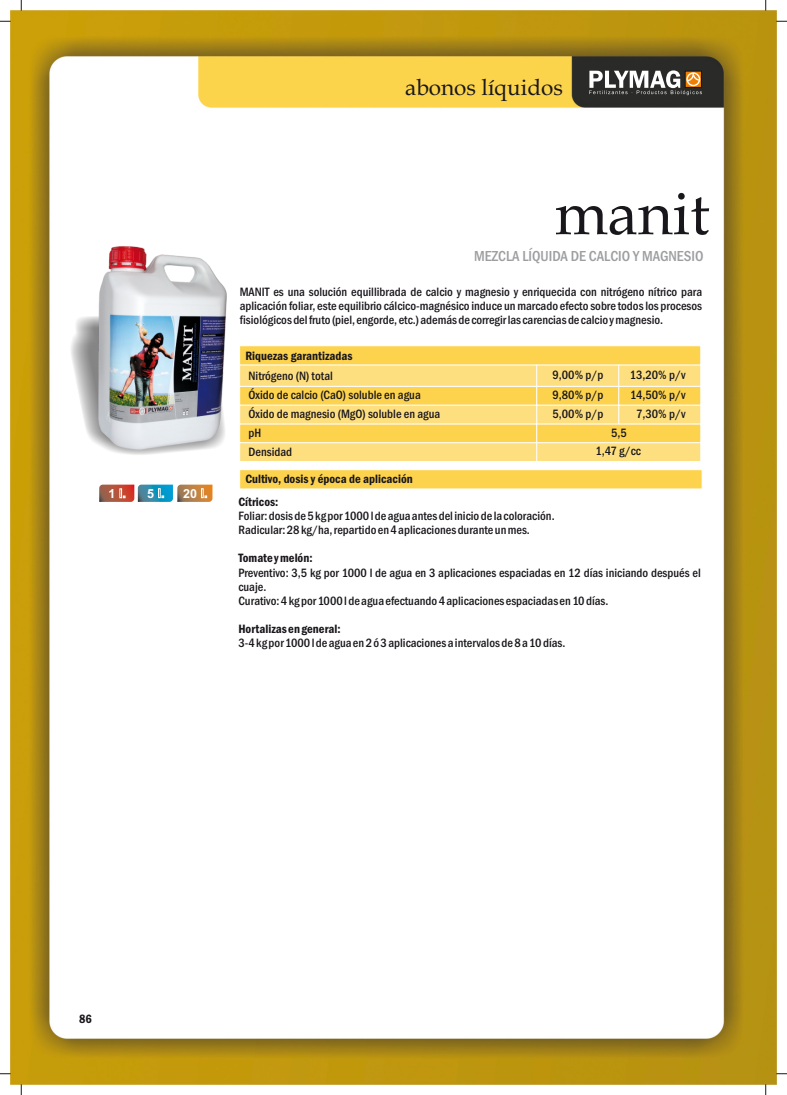
<style>
.page{position:relative;width:787px;height:1095px;background:#fff}
.page>*{position:absolute;margin:0;border:0;box-sizing:border-box;transform-origin:0 0}
.t1{font:60px "Book Antiqua";color:#1a171c}
.t2{font:22.5px "Book Antiqua";color:#1a171c}
.t3{font:500 condensed 15px "Franklin Gothic";color:#9d9ea0}
.t4{font:500 condensed 12.5px/14.1px "Franklin Gothic";color:#1a171c}
.t5{font:600 condensed 12.5px "Franklin Gothic";color:#1a171c}
.t6{font:700 12.5px "Arial";color:#fff}
</style>
<div class="page">
<img style="left:11px;top:11px;width:765px;height:1073px">
<svg style="left:589px;top:70px;width:113px;height:25px"></svg>
<svg style="left:239px;top:469px;width:463px;height:21px;background:#fdd863"></svg>
<svg style="left:62px;top:316px;width:639px;height:146px"></svg>
<img style="left:99px;top:247px;width:127px;height:203px">
<svg style="left:99px;top:485px;width:113px;height:17px;background:#8e7f72"></svg>
<h2 class="t2" style="left:405px;top:79px;width:159px">abonos líquidos</h2>
<p class="t6" style="left:108px;top:489px;width:19px">1 l.</p>
<p class="t6" style="left:147px;top:489px;width:19px">5 l.</p>
<p class="t6" style="left:183px;top:489px;width:26px">20 l.</p>
<h1 class="t1" style="left:554px;top:190px;width:156px">manit</h1>
<p class="t3" style="left:474px;top:250px;width:231px">MEZCLA LÍQUIDA DE CALCIO Y MAGNESIO</p>
<p class="t4" style="left:240px;top:286px;width:464px;text-align:justify">MANIT es una solución equillibrada de calcio y magnesio y enriquecida con nitrógeno nítrico para aplicación foliar, este equilibrio cálcico-magnésico induce un marcado efecto sobre todos los procesos fisiológicos del fruto (piel, engorde, etc.) además de corregir las carencias de calcio y magnesio.</p>
<p class="t5" style="left:245px;top:351px;width:109px">Riquezas garantizadas</p>
<p class="t4" style="left:248px;top:368px;width:193px;line-height:18.9px">Nitrógeno (N) total<br>Óxido de calcio (CaO) soluble en agua<br>Óxido de magnesio (MgO) soluble en agua pH<br>Densidad</p>
<p class="t4" style="left:630px;top:366px;width:57px;line-height:20.1px">13,20% p/v<br>14,50% p/v</p>
<p class="t4" style="left:552px;top:366px;width:52px;line-height:20.1px">9,00% p/p<br>9,80% p/p</p>
<p class="t4" style="left:552px;top:407px;width:52px">5,00% p/p</p>
<p class="t4" style="left:595px;top:424px;width:47px;line-height:18.6px;text-align:center">5,5<br>1,47 g/cc</p>
<p class="t4" style="left:636px;top:407px;width:51px">7,30% p/v</p>
<p class="t5" style="left:245px;top:474px;width:169px">Cultivo, dosis y época de aplicación</p>
<p class="t5" style="left:238px;top:497px;width:42px">Cítricos:</p>
<p class="t4" style="left:238px;top:510px;width:318px">Foliar: dosis de 5 kg por 1000 l de agua antes del inicio de la coloración.<br>Radicular: 28 kg/ha, repartido en 4 aplicaciones durante un mes.</p>
<p class="t5" style="left:238px;top:554px;width:76px">Tomate y melón:</p>
<p class="t4" style="left:238px;top:566px;width:464px">Preventivo: 3,5 kg por 1000 l de agua en 3 aplicaciones espaciadas en 12 días iniciando después el cuaje.<br>Curativo: 4 kg por 1000 l de agua efectuando 4 aplicaciones espaciadas en 10 días.</p>
<p class="t5" style="left:238px;top:624px;width:104px">Hortalizas en general:</p>
<p class="t4" style="left:238px;top:637px;width:328px">3-4 kg por 1000 l de agua en 2 ó 3 aplicaciones a intervalos de 8 a 10 días.</p>
<p class="t5" style="left:79px;top:1014px;width:14px">86</p>
</div>
